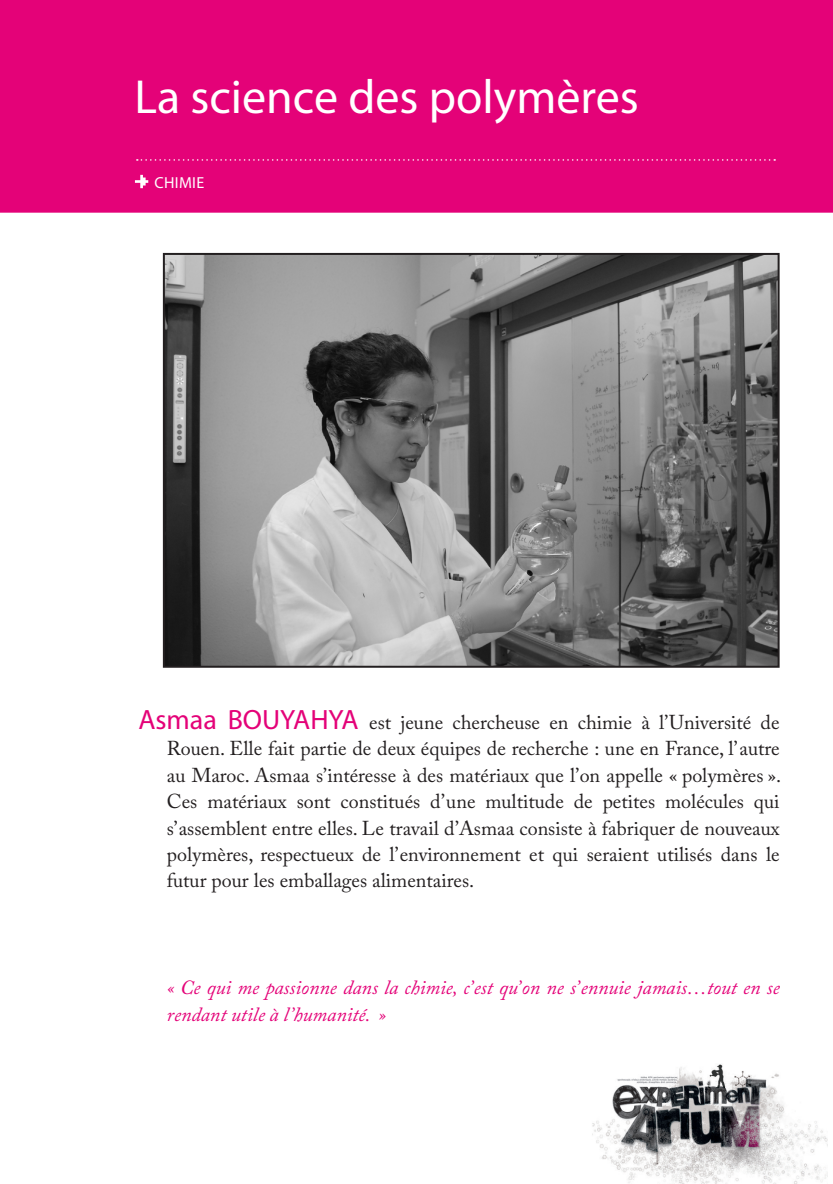
<style>
.page{position:relative;width:833px;height:1184px;background:#fff}
.page>*{position:absolute;margin:0;border:0;box-sizing:border-box;transform-origin:0 0}
.t1{font:48px "Myriad Pro";color:#fff}
.t2{font:20px/26.4px "Adobe Caslon Pro";color:#231f20;text-align:justify}
.t3{font:italic 20px/26.4px "Adobe Caslon Pro";color:#e40278}
.t4{font:16px "Myriad Pro";letter-spacing:.02em;color:#fff}
.s1{font-family:"Myriad Pro";font-size:28px;color:#e40278}
</style>
<div class="page">
<img style="left:166px;top:256px;width:610px;height:409px">
<div style="left:163px;top:253px;width:616px;height:415px;border:2px solid #231f20"></div>
<div style="left:0;top:0;width:832px;height:213px;background:#e40278"></div>
<svg style="left:137px;top:159px;width:642px;height:6px"></svg>
<svg style="left:135px;top:175px;width:13px;height:13px"></svg>
<img style="left:592px;top:1064px;width:235px;height:120px">
<p class="t1" style="left:167px;top:46px;width:614px">Une combustion efficace :</p>
<p class="t1" style="left:134px;top:68px;width:506px">La science des polymères</p>
<p class="t4" style="left:154px;top:173px;width:51px">CHIMIE</p>
<p class="t2" style="left:167px;top:709px;width:615px;text-indent:-28px"><span class="s1">Asmaa BOUYAHYA</span> est jeune chercheuse en chimie à l’Université de Rouen. Elle fait partie de deux équipes de recherche : une en France, l’autre au Maroc. Asmaa s’intéresse à des matériaux que l’on appelle « polymères ».<br>Ces matériaux sont constitués d’une multitude de petites molécules qui s’assemblent entre elles. Le travail d’Asmaa consiste à fabriquer de nouveaux polymères, respectueux de l’environnement et qui seraient utilisés dans le futur pour les emballages alimentaires.</p>
<p class="t3" style="left:167px;top:974px;width:614px">« Ce qui me passionne dans la chimie, c’est qu’on ne s’ennuie jamais…tout en se rendant utile à l’humanité. »</p>
</div>
